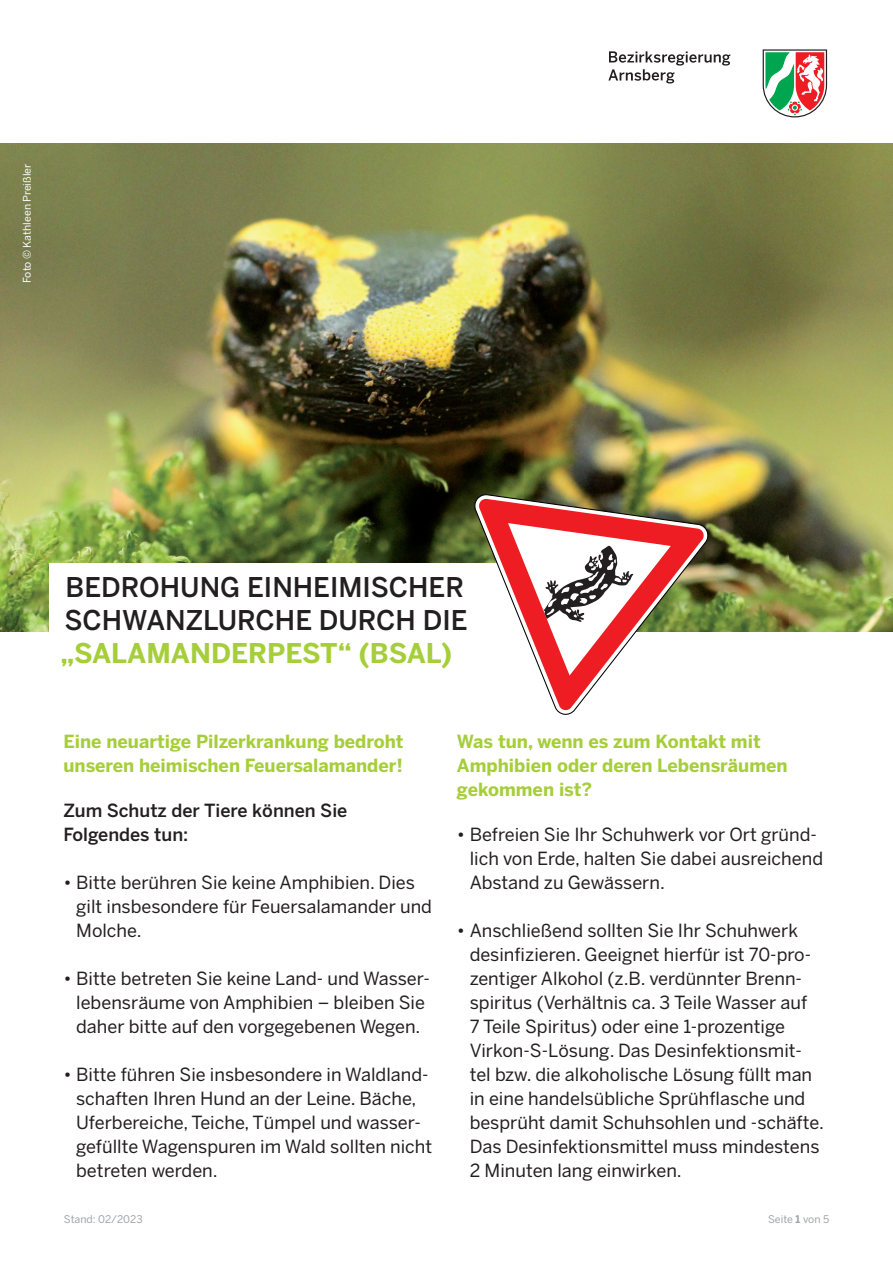
<style>
.page{position:relative;width:893px;height:1263px;background:#fff}
.page>*{position:absolute;margin:0;border:0;box-sizing:border-box;transform-origin:0 0}
.t1{font:500 27px/33px "Benton Sans";color:#231f20}
.t2{font:700 27px "Benton Sans";color:#a6ce39}
.t3{font:18px/24px "Benton Sans";color:#231f20}
.t4{font:700 18px/24px "Benton Sans";color:#a6ce39}
.t5{font:500 18px/24px "Benton Sans";color:#231f20}
.t6{font:10.5px "Benton Sans";letter-spacing:-.005em;color:#a1a3a6}
.t7{font:10.5px "Benton Sans";color:#fff}
.s1{font-weight:700}
</style>
<div class="page">
<img style="left:0;top:144px;width:893px;height:487px">
<div style="left:50px;top:563px;width:517px;height:122px;background:#fff"></div>
<svg style="left:763px;top:49px;width:64px;height:68px"></svg>
<svg style="left:608px;top:51px;width:122px;height:32px"></svg>
<svg style="left:473px;top:494px;width:236px;height:221px"></svg>
<svg style="left:479px;top:499px;width:225px;height:211px"></svg>
<svg style="left:516px;top:546px;width:117px;height:78px"></svg>
<p class="t7" style="left:21px;top:283px;width:120px;rotate:-90deg">Foto © Kathleen Preißler</p>
<h1 class="t1" style="left:65px;top:571px;width:404px">BEDROHUNG EINHEIMISCHER<br>SCHWANZLURCHE DURCH DIE</h1>
<h1 class="t2" style="left:60px;top:637px;width:393px">„SALAMANDERPEST“ (BSAL)</h1>
<p class="t4" style="left:63px;top:729px;width:342px">Eine neuartige Pilzerkrankung bedroht unseren heimischen Feuersalamander!</p>
<p class="t5" style="left:63px;top:798px;width:285px">Zum Schutz der Tiere können Sie<br>Folgendes tun:</p>
<p class="t3" style="left:76px;top:870px;width:357px;text-indent:-13px">• Bitte berühren Sie keine Amphibien. Dies gilt insbesondere für Feuersalamander und<br>Molche.</p>
<p class="t3" style="left:63px;top:966px;width:368px;text-align:center">• Bitte betreten Sie keine Land- und Wasser&shy;lebensräume von Amphibien – bleiben Sie daher bitte auf den vorgegebenen Wegen.</p>
<p class="t3" style="left:76px;top:1062px;width:358px;text-indent:-13px">• Bitte führen Sie insbesondere in Waldland&shy;schaften Ihren Hund an der Leine. Bäche, Uferbereiche, Teiche, Tümpel und wasser&shy;gefüllte Wagenspuren im Wald sollten nicht betreten werden.</p>
<p class="t4" style="left:457px;top:729px;width:332px">Was tun, wenn es zum Kontakt mit<br>Amphibien oder deren Lebensräumen gekommen ist?</p>
<p class="t3" style="left:470px;top:822px;width:355px;text-indent:-13px">• Befreien Sie Ihr Schuhwerk vor Ort gründ&shy;lich von Erde, halten Sie dabei ausreichend<br>Abstand zu Gewässern.</p>
<p class="t3" style="left:470px;top:918px;width:356px;text-indent:-13px">• Anschließend sollten Sie Ihr Schuhwerk desinfizieren. Geeignet hierfür ist 70-pro&shy;zentiger Alkohol (z.B. verdünnter Brenn&shy;spiritus (Verhältnis ca. 3 Teile Wasser auf<br>7 Teile Spiritus) oder eine 1-prozentige Virkon-S-Lösung. Das Desinfektionsmit&shy;tel bzw. die alkoholische Lösung füllt man in eine handelsübliche Sprühflasche und besprüht damit Schuhsohlen und -schäfte.<br>Das Desinfektionsmittel muss mindestens 2 Minuten lang einwirken.</p>
<p class="t6" style="left:64px;top:1213px;width:80px">Stand: 02/2023</p>
<p class="t6" style="left:768px;top:1213px;width:63px">Seite <span class="s1">1</span> von 5</p>
</div>
